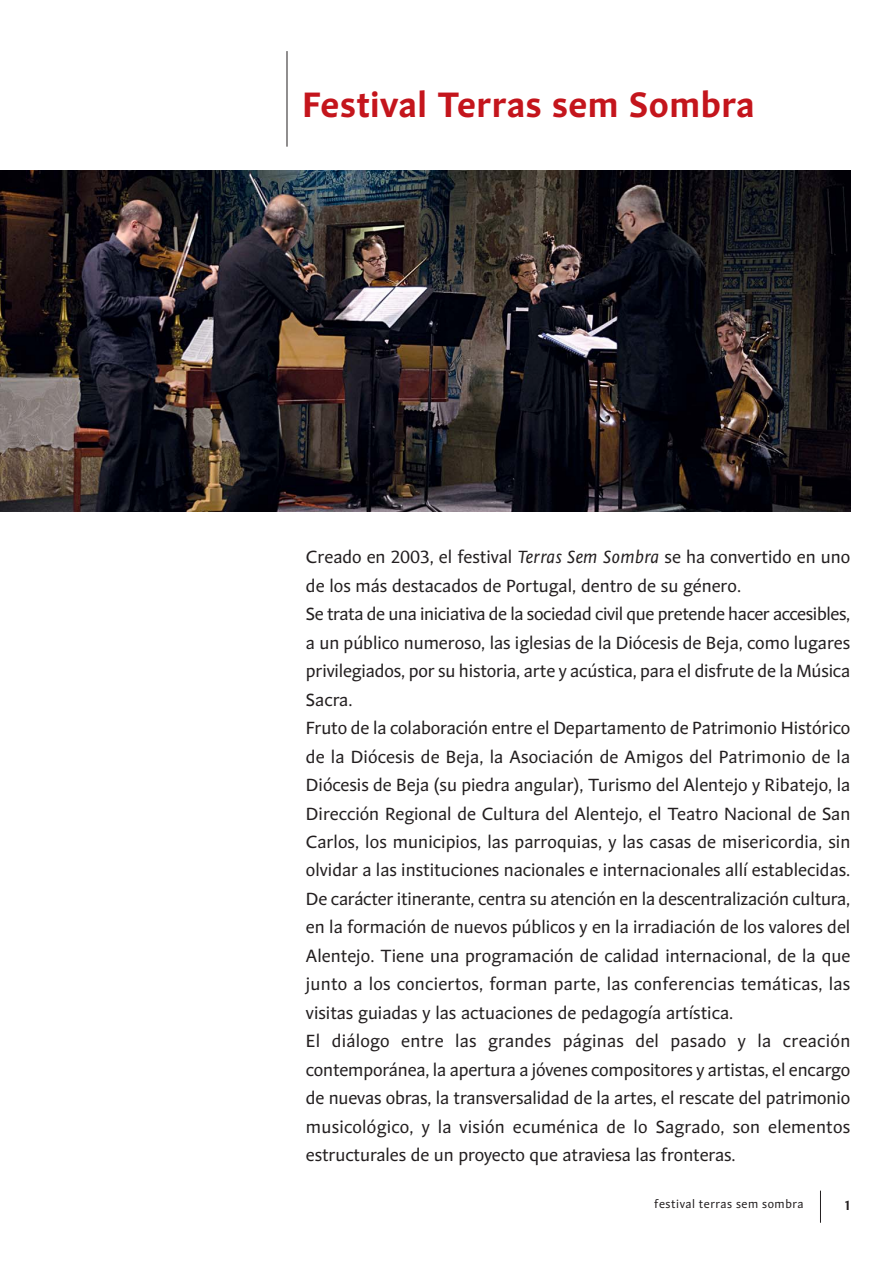
<style>
.page{position:relative;width:893px;height:1263px;background:#fff}
.page>*{position:absolute;margin:0;border:0;box-sizing:border-box;transform-origin:0 0}
.t1{font:700 36px "Stella";letter-spacing:.015em;color:#c4151c}
.t2{font:18px/28.5px "Stella";color:#231f20}
.t3{font:700 13.5px "Stella";color:#231f20}
.t4{font:12px "Stella";letter-spacing:.05em;color:#231f20}
.s1{font-style:italic}
</style>
<div class="page">
<hr style="left:820px;top:1191px;width:1px;height:32px;background:#231f20">
<hr style="left:287px;top:51px;width:1px;height:96px;background:#231f20">
<img style="left:0;top:170px;width:850px;height:341px">
<h1 class="t1" style="left:302px;top:91px;width:453px">Festival Terras sem Sombra</h1>
<p class="t2" style="left:306px;top:544px;width:546px">Creado en 2003, el festival <span class="s1">Terras Sem Sombra</span> se ha convertido en uno de los más destacados de Portugal, dentro de su género.<br>Se trata de una iniciativa de la sociedad civil que pretende hacer accesibles, a un público numeroso, las iglesias de la Diócesis de Beja, como lugares privilegiados, por su historia, arte y acústica, para el disfrute de la Música Sacra.<br>Fruto de la colaboración entre el Departamento de Patrimonio Histórico de la Diócesis de Beja, la Asociación de Amigos del Patrimonio de la Diócesis de Beja (su piedra angular), Turismo del Alentejo y Ribatejo, la Dirección Regional de Cultura del Alentejo, el Teatro Nacional de San Carlos, los municipios, las parroquias, y las casas de misericordia, sin olvidar a las instituciones nacionales e internacionales allí establecidas.<br>De carácter itinerante, centra su atención en la descentralización cultura, en la formación de nuevos públicos y en la irradiación de los valores del Alentejo. Tiene una programación de calidad internacional, de la que junto a los conciertos, forman parte, las conferencias temáticas, las visitas guiadas y las actuaciones de pedagogía artística.<br>El diálogo entre las grandes páginas del pasado y la creación contemporánea, la apertura a jóvenes compositores y artistas, el encargo de nuevas obras, la transversalidad de la artes, el rescate del patrimonio musicológico, y la visión ecuménica de lo Sagrado, son elementos estructurales de un proyecto que atraviesa las fronteras.</p>
<p class="t4" style="left:654px;top:1200px;width:151px">festival terras sem sombra</p>
<p class="t3" style="left:845px;top:1200px;width:7px">1</p>
</div>
